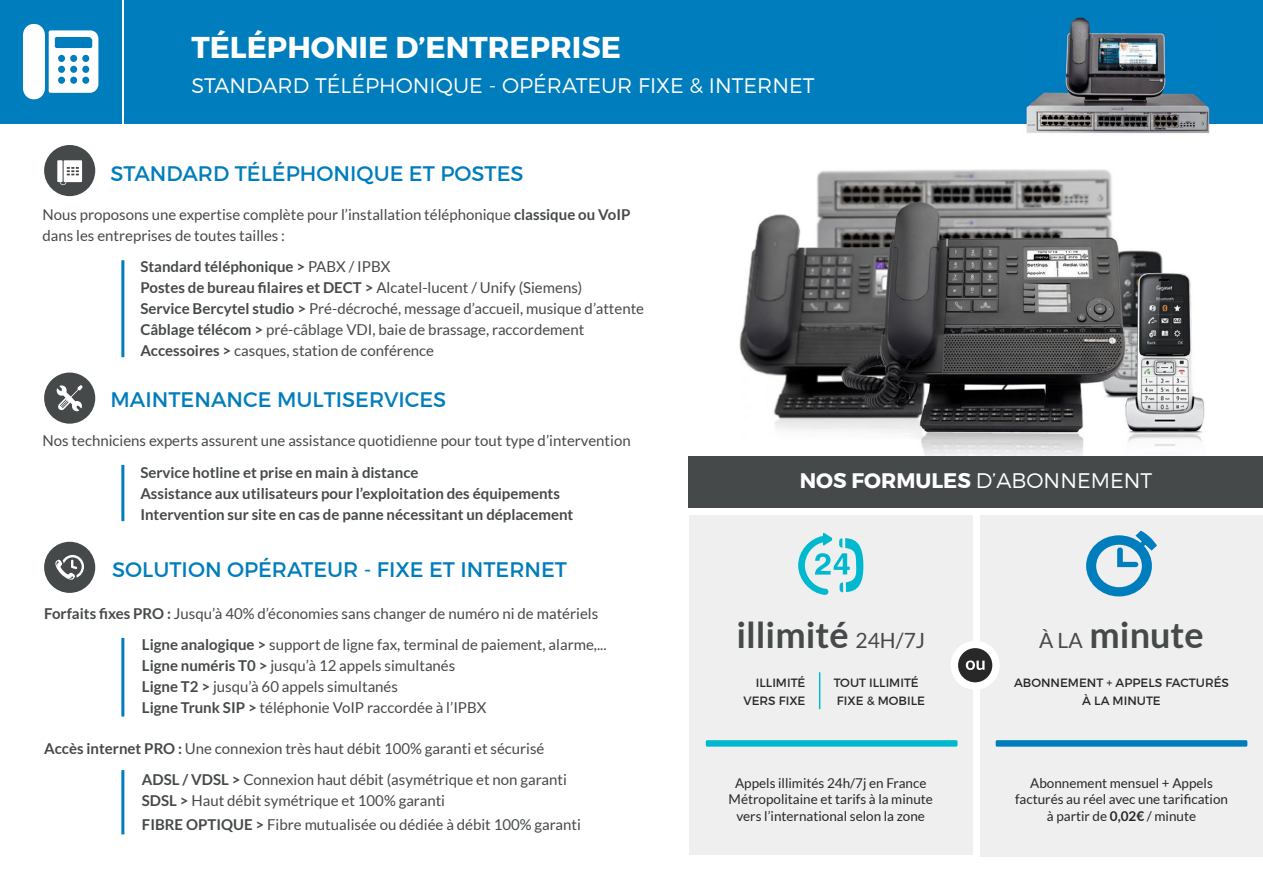
<style>
.page{position:relative;width:1263px;height:893px;background:#fff}
.page>*{position:absolute;margin:0;border:0;box-sizing:border-box;transform-origin:0 0}
.t1{font:700 36px "Lato";color:#46494a}
.t2{font:700 30px "Montserrat";color:#fff}
.t3{font:21px "Montserrat";color:#007dbc}
.t4{font:300 21px "Montserrat";color:#fff}
.t5{font:15px/21px "Lato";color:#46494a}
.t6{font:700 15px/21px "Lato";color:#46494a}
.t7{font:13.5px/16.5px "Lato";color:#282828;text-align:center}
.t8{font:12px/18px "Montserrat";color:#282828;text-align:center}
.s1{font-weight:700}
.s2{font-weight:400;font-size:21px}
</style>
<div class="page">
<img style="left:736px;top:169px;width:493px;height:288px">
<div style="left:44px;top:145px;width:51px;height:51px;background:#46494a;border-radius:50%"></div>
<div style="left:124px;top:0;width:1139px;height:123px;background:#007dbc"></div>
<div style="left:0;top:0;width:121px;height:123px;background:#007dbc"></div>
<svg style="left:23px;top:24px;width:75px;height:75px"></svg>
<div style="left:44px;top:373px;width:51px;height:51px;background:#46494a;border-radius:50%"></div>
<svg style="left:56px;top:385px;width:27px;height:26px"></svg>
<svg style="left:57px;top:160px;width:25px;height:25px"></svg>
<hr style="left:1262px;top:123px;width:1px;height:298px;background:#007dbc">
<hr style="left:121px;top:260px;width:3px;height:97px;background:#007dbc">
<hr style="left:121px;top:465px;width:3px;height:56px;background:#007dbc">
<div style="left:44px;top:542px;width:51px;height:51px;background:#46494a;border-radius:50%"></div>
<svg style="left:55px;top:555px;width:29px;height:25px"></svg>
<hr style="left:121px;top:638px;width:3px;height:79px;background:#007dbc">
<hr style="left:121px;top:770px;width:3px;height:64px;background:#007dbc">
<img style="left:1024px;top:17px;width:187px;height:117px">
<div style="left:980px;top:515px;width:283px;height:341px;background:#efefef"></div>
<svg style="left:1086px;top:531px;width:71px;height:65px"></svg>
<div style="left:996px;top:740px;width:251px;height:7px;background:#007dbc;border-radius:2px"></div>
<div style="left:689px;top:515px;width:284px;height:340px;background:#efefef"></div>
<hr style="left:819px;top:672px;width:1px;height:37px;background:#01b9cf">
<svg style="left:798px;top:532px;width:66px;height:63px"></svg>
<div style="left:706px;top:740px;width:251px;height:7px;background:#01b9cf;border-radius:2px"></div>
<div style="left:689px;top:457px;width:574px;height:51px;background:#46494a"></div>
<div style="left:951px;top:641px;width:49px;height:49px;background:#fff;border-radius:50%"></div>
<div style="left:958px;top:648px;width:34px;height:34px;background:#282828;border-radius:50%"></div>
<svg style="left:966px;top:660px;width:18px;height:10px"></svg>
<h2 class="t2" style="left:191px;top:29px;width:431px">TÉLÉPHONIE D’ENTREPRISE</h2>
<h3 class="t4" style="left:191px;top:73px;width:625px">STANDARD TÉLÉPHONIQUE - OPÉRATEUR FIXE &amp; INTERNET</h3>
<h3 class="t3" style="left:111px;top:160px;width:414px">STANDARD TÉLÉPHONIQUE ET POSTES</h3>
<p class="t5" style="left:43px;top:203px;width:589px">Nous proposons une expertise complète pour l’installation téléphonique <span class="s1">classique ou VoIP </span>dans les entreprises de toutes tailles :</p>
<p class="t5" style="left:140px;top:256px;width:505px"><span class="s1">Standard téléphonique &gt;</span> PABX / IPBX<br><span class="s1">Postes de bureau filaires et DECT &gt;</span> Alcatel-lucent / Unify (Siemens)<br><span class="s1">Service Bercytel studio &gt;</span> Pré-décroché, message d’accueil, musique d’attente <span class="s1">Câblage télécom &gt;</span> pré-câblage VDI, baie de brassage, raccordement <span class="s1">Accessoires &gt;</span> casques, station de conférence</p>
<h3 class="t3" style="left:111px;top:387px;width:337px">MAINTENANCE MULTISERVICES</h3>
<p class="t5" style="left:43px;top:430px;width:590px">Nos techniciens experts assurent une assistance quotidienne pour tout type d’intervention</p>
<p class="t6" style="left:140px;top:461px;width:435px">Service hotline et prise en main à distance<br>Assistance aux utilisateurs pour l’exploitation des équipements<br>Intervention sur site en cas de panne nécessitant un déplacement</p>
<h3 class="t3" style="left:112px;top:556px;width:456px">SOLUTION OPÉRATEUR - FIXE ET INTERNET</h3>
<p class="t5" style="left:142px;top:597px;width:466px;line-height:31.5px;text-indent:-98px"><span class="s1">Forfaits fixes PRO :</span> Jusqu’à 40% d’économies sans changer de numéro ni de matériels<br><span class="s1">Ligne analogique &gt;</span> support de ligne fax, terminal de paiement, alarme,...</p>
<p class="t5" style="left:142px;top:655px;width:346px"><span class="s1">Ligne numéris T0 &gt;</span> jusqu’à 12 appels simultanés<br><span class="s1">Ligne T2 &gt;</span> jusqu’à 60 appels simultanés<br><span class="s1">Ligne Trunk SIP &gt;</span> téléphonie VoIP raccordée à l’IPBX</p>
<p class="t5" style="left:142px;top:732px;width:426px;line-height:31.5px;text-indent:-98px"><span class="s1">Accès internet PRO :</span> Une connexion très haut débit 100% garanti et sécurisé<br><span class="s1">ADSL / VDSL &gt;</span> Connexion haut débit (asymétrique et non garanti</p>
<p class="t5" style="left:142px;top:789px;width:441px;line-height:23.4px"><span class="s1">SDSL &gt;</span> Haut débit symétrique et 100% garanti<br><span class="s1">FIBRE OPTIQUE &gt;</span> Fibre mutualisée ou dédiée à débit 100% garanti</p>
<h3 class="t4" style="left:800px;top:468px;width:354px"><span class="s1">NOS FORMULES</span> D’ABONNEMENT</h3>
<h1 class="t1" style="left:736px;top:614px;width:190px">illimité <span class="s2">24H/7J</span></h1>
<p class="t8" style="left:743px;top:673px;width:64px;text-align:right">ILLIMITÉ<br>VERS FIXE</p>
<p class="t8" style="left:834px;top:673px;width:93px;text-align:left">TOUT ILLIMITÉ<br>FIXE &amp; MOBILE</p>
<p class="t7" style="left:728px;top:775px;width:206px">Appels illimités 24h/7j en France<br>Métropolitaine et tarifs à la minute vers l’international selon la zone</p>
<h1 class="t1" style="left:1039px;top:614px;width:166px"><span class="s2">À LA</span> minute</h1>
<p class="t8" style="left:1014px;top:673px;width:217px">ABONNEMENT + APPELS FACTURÉS<br>À LA MINUTE</p>
<p class="t7" style="left:1015px;top:775px;width:214px">Abonnement mensuel + Appels facturés au réel avec une tarification à partir de <span class="s1">0,02€</span> / minute</p>
</div>
